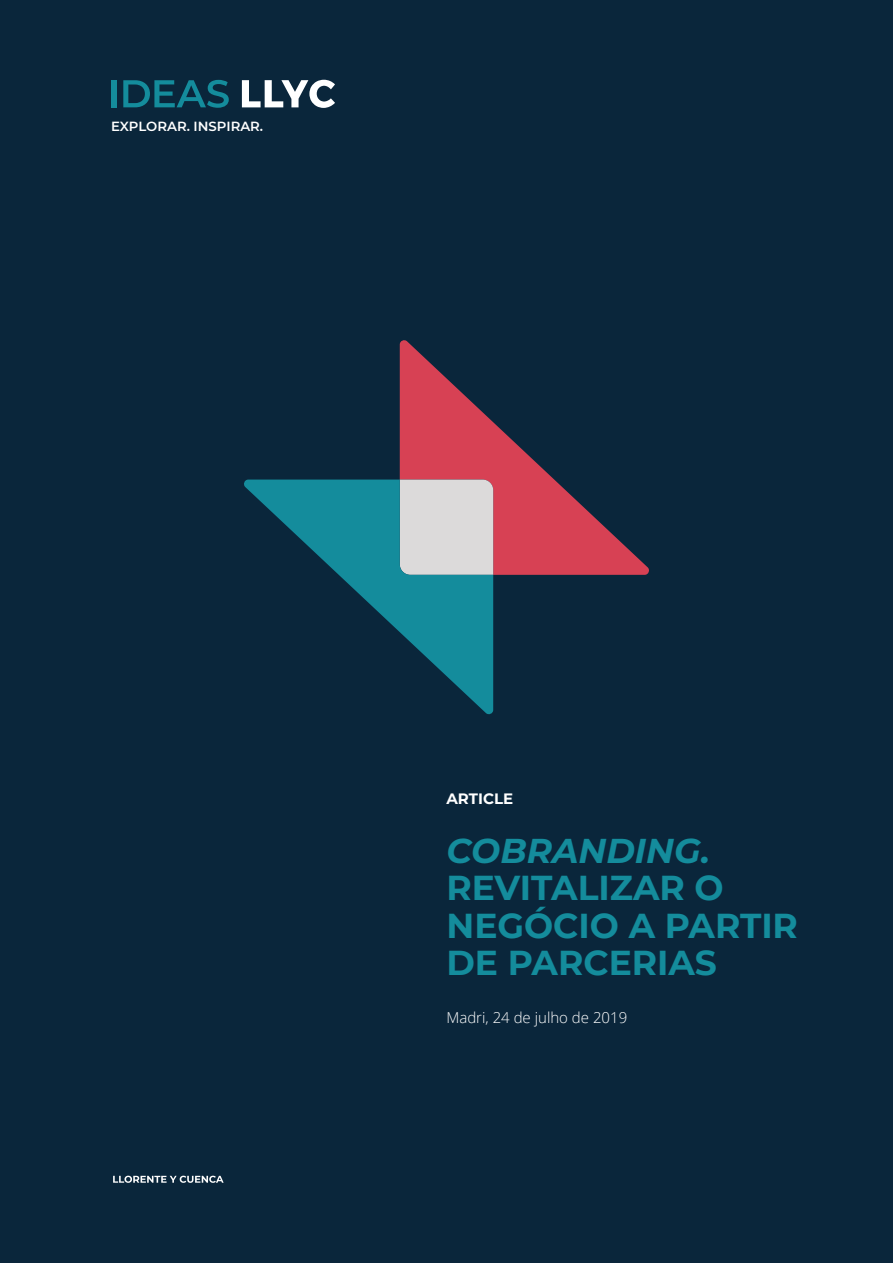
<style>
.page{position:relative;width:893px;height:1263px;background:#0a263b}
.page>*{position:absolute;margin:0;border:0;box-sizing:border-box;transform-origin:0 0}
.t1{font:700 34.5px/37.5px "Montserrat";color:#148c9c}
.t2{font:italic 700 34.5px "Montserrat";color:#148c9c}
.t3{font:300 15px "Open Sans";color:#fff}
.t4{font:700 15px "Montserrat";color:#fff}
.t5{font:600 13.2px "Montserrat";color:#fff}
</style>
<div class="page">
<svg style="left:113px;top:1176px;width:111px;height:7px"></svg>
<svg style="left:400px;top:339px;width:250px;height:236px;background:#633146"></svg>
<svg style="left:242px;top:480px;width:251px;height:236px;background:#2c6676"></svg>
<div style="left:111px;top:80px;width:5px;height:27px;background:#148c9c"></div>
<svg style="left:112px;top:66px;width:117px;height:42px;background:#0c4357"></svg>
<svg style="left:242px;top:80px;width:93px;height:28px"></svg>
<p class="t5" style="left:111px;top:116px;width:154px">EXPLORAR. INSPIRAR.</p>
<p class="t4" style="left:446px;top:787px;width:68px">ARTICLE</p>
<p class="t2" style="left:446px;top:825px;width:265px">COBRANDING.</p>
<p class="t1" style="left:446px;top:867px;width:353px">REVITALIZAR O<br>NEGÓCIO A PARTIR<br>DE PARCERIAS</p>
<p class="t3" style="left:446px;top:1007px;width:182px">Madri, 24 de julho de 2019</p>
</div>
